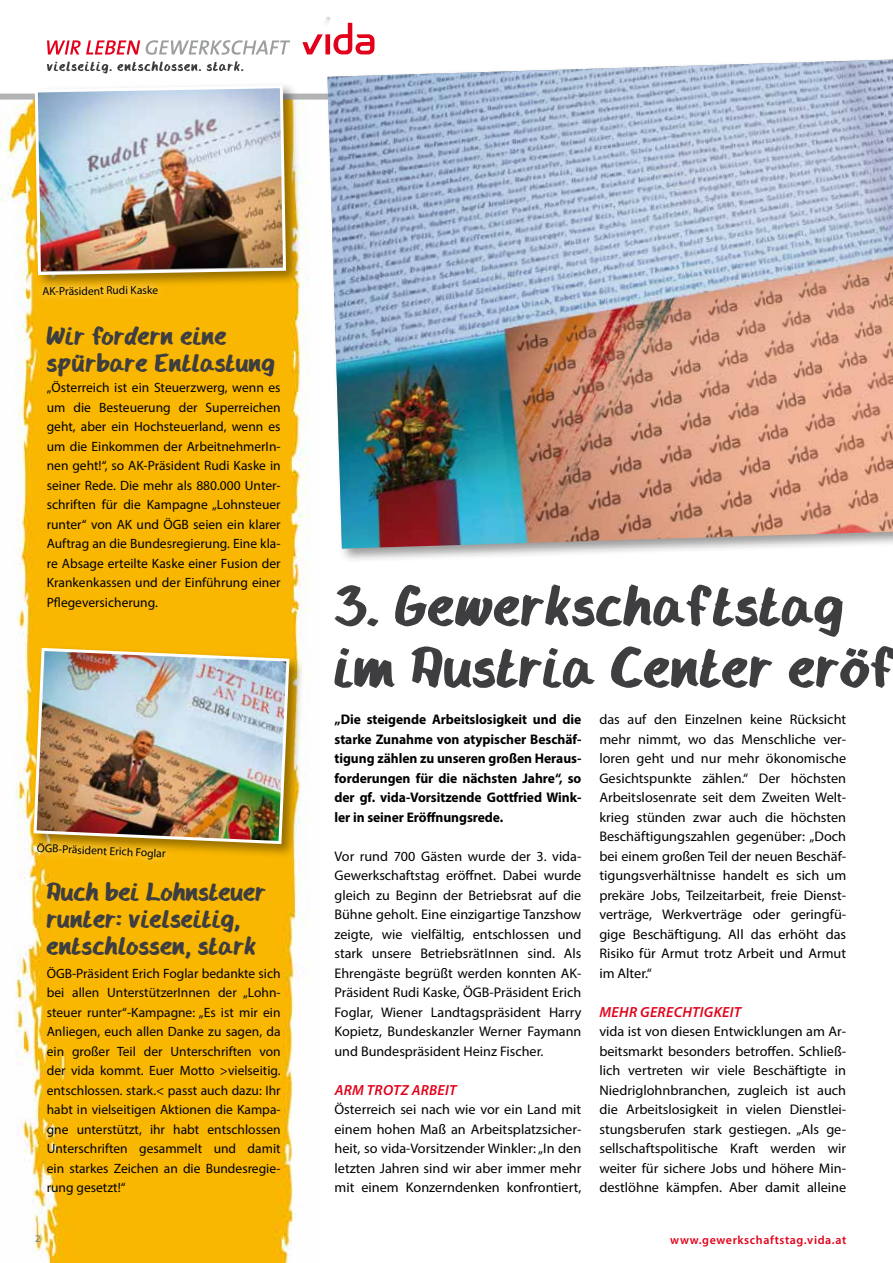
<style>
.page{position:relative;width:893px;height:1263px;background:#fff}
.page>*{position:absolute;margin:0;border:0;box-sizing:border-box;transform-origin:0 0}
.t1{font:60px/61.5px "HANDYHANDY";letter-spacing:.01em;color:#3e3d40}
.t2{font:27px/27px "HANDYHANDY";letter-spacing:.01em;color:#3e3d40}
.t3{font:italic 600 14.7px "Myriad Pro";letter-spacing:.02em;color:#e2001a}
.t4{font:13.95px/19.5px "Myriad Pro";color:#000;text-align:justify}
.t5{font:700 13.95px/19.5px "Myriad Pro";letter-spacing:-.005em;color:#000;text-align:justify}
.t6{font:13.5px/19.5px "Myriad Pro";color:#000;text-align:justify}
.t7{font:600 12px "Myriad Pro";letter-spacing:.05em;color:#e2001a}
.t8{font:11.55px "Myriad Pro";color:#000}
.t9{font:600 10.5px "Myriad Pro";color:#87888a}
</style>
<div class="page">
<svg style="left:47px;top:40px;width:93px;height:15px"></svg>
<svg style="left:146px;top:40px;width:144px;height:15px"></svg>
<svg style="left:302px;top:17px;width:73px;height:37px"></svg>
<svg style="left:47px;top:61px;width:154px;height:13px"></svg>
<svg style="left:207px;top:61px;width:37px;height:10px"></svg>
<img style="left:0;top:100px;width:309px;height:1163px">
<svg style="left:27px;top:834px;width:148px;height:35px;background:#f9be1d"></svg>
<div style="left:31px;top:645px;width:273px;height:214px;background:#000;opacity:.4"></div>
<img style="left:32px;top:646px;width:259px;height:200px">
<div style="left:0;top:94px;width:893px;height:6px;background:#b1b3b4"></div>
<svg style="left:34px;top:290px;width:133px;height:15px;background:#f9ba0f"></svg>
<div style="left:32px;top:82px;width:269px;height:208px;background:#000;opacity:.4"></div>
<img style="left:33px;top:84px;width:255px;height:193px">
<div style="left:325px;top:48px;width:568px;height:516px;background:#000;opacity:.4"></div>
<img style="left:327px;top:60px;width:566px;height:489px">
<p class="t8" style="left:42px;top:284px;width:117px;rotate:-1deg">AK-Präsident Rudi Kaske</p>
<h2 class="t2" style="left:47px;top:322px;width:230px">Wir fordern eine spürbare Entlastung</h2>
<p class="t6" style="left:47px;top:378px;width:235px">„Österreich ist ein Steuerzwerg, wenn es um die Besteuerung der Superreichen geht, aber ein Hochsteuerland, wenn es um die Einkommen der ArbeitnehmerIn&shy;nen geht!“, so AK-Präsident Rudi Kaske in seiner Rede. Die mehr als 880.000 Unter&shy;schriften für die Kampagne „Lohnsteuer runter“ von AK und ÖGB seien ein klarer Auftrag an die Bundesregierung. Eine kla&shy;re Absage erteilte Kaske einer Fusion der Krankenkassen und der Einführung einer Pflegeversicherung.</p>
<p class="t8" style="left:37px;top:841px;width:130px;rotate:2deg">ÖGB-Präsident Erich Foglar</p>
<h2 class="t2" style="left:47px;top:879px;width:221px">Auch bei Lohnsteuer runter: vielseitig, entschlossen, stark</h2>
<p class="t6" style="left:47px;top:963px;width:235px">ÖGB-Präsident Erich Foglar bedankte sich bei allen UnterstützerInnen der „Lohn&shy;steuer runter“-Kampagne: „Es ist mir ein Anliegen, euch allen Danke zu sagen, da ein großer Teil der Unterschriften von der vida kommt. Euer Motto &gt;vielseitig. entschlossen. stark.&lt; passt auch dazu: Ihr habt in vielseitigen Aktionen die Kampa&shy;gne unterstützt, ihr habt entschlossen Unterschriften gesammelt und damit ein starkes Zeichen an die Bundesregie&shy;rung gesetzt!“</p>
<p class="t9" style="left:35px;top:1232px;width:7px">2</p>
<h1 class="t1" style="left:334px;top:576px;width:564px">3. Gewerkschaftstag im Austria Center eröf</h1>
<p class="t5" style="left:334px;top:709px;width:248px">„Die steigende Arbeitslosigkeit und die starke Zunahme von atypischer Beschäf&shy;tigung zählen zu unseren großen Heraus&shy;forderungen für die nächsten Jahre“, so der gf. vida-Vorsitzende Gottfried Wink&shy;ler in seiner Eröffnungsrede.</p>
<p class="t4" style="left:334px;top:846px;width:248px">Vor rund 700 Gästen wurde der 3. vida-Gewerkschaftstag eröffnet. Dabei wurde gleich zu Beginn der Betriebsrat auf die Bühne geholt. Eine einzigartige Tanzshow zeigte, wie vielfältig, entschlossen und stark unsere BetriebsrätInnen sind. Als Ehrengäste begrüßt werden konnten AK-Präsident Rudi Kaske, ÖGB-Präsident Erich Foglar, Wiener Landtagspräsident Harry Kopietz, Bundeskanzler Werner Faymann und Bundespräsident Heinz Fischer.</p>
<p class="t3" style="left:335px;top:1080px;width:123px">ARM TROTZ ARBEIT</p>
<p class="t4" style="left:334px;top:1099px;width:248px">Österreich sei nach wie vor ein Land mit einem hohen Maß an Arbeitsplatzsicher&shy;heit, so vida-Vorsitzender Winkler: „In den letzten Jahren sind wir aber immer mehr mit einem Konzerndenken konfrontiert,</p>
<p class="t4" style="left:599px;top:709px;width:248px">das auf den Einzelnen keine Rücksicht mehr nimmt, wo das Menschliche ver&shy;loren geht und nur mehr ökonomische Gesichtspunkte zählen.“ Der höchsten Arbeitslosenrate seit dem Zweiten Welt&shy;krieg stünden zwar auch die höchsten Beschäftigungszahlen gegenüber: „Doch bei einem großen Teil der neuen Beschäf&shy;tigungsverhältnisse handelt es sich um prekäre Jobs, Teilzeitarbeit, freie Dienst&shy;verträge, Werkverträge oder geringfü&shy;gige Beschäftigung. All das erhöht das Risiko für Armut trotz Arbeit und Armut im Alter.“</p>
<p class="t3" style="left:599px;top:1002px;width:143px">MEHR GERECHTIGKEIT</p>
<p class="t4" style="left:599px;top:1021px;width:248px">vida ist von diesen Entwicklungen am Ar&shy;beitsmarkt besonders betroffen. Schließ&shy;lich vertreten wir viele Beschäftigte in Niedriglohnbranchen, zugleich ist auch die Arbeitslosigkeit in vielen Dienstlei&shy;stungsberufen stark gestiegen. „Als ge&shy;sellschaftspolitische Kraft werden wir weiter für sichere Jobs und höhere Min&shy;destlöhne kämpfen. Aber damit alleine</p>
<p class="t7" style="left:670px;top:1232px;width:177px">www.gewerkschaftstag.vida.at</p>
</div>
